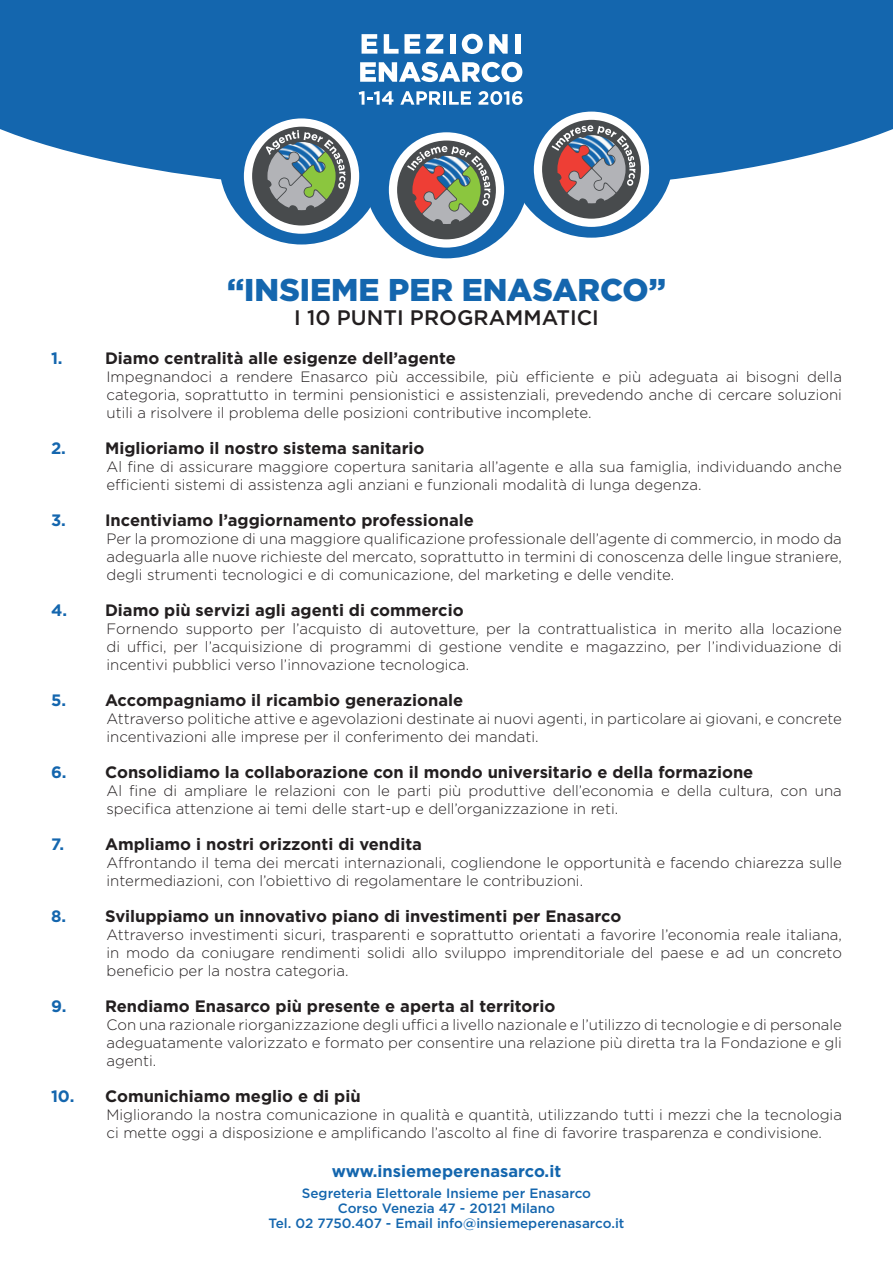
<style>
.page{position:relative;width:893px;height:1263px;background:#fff}
.page>*{position:absolute;margin:0;border:0;box-sizing:border-box;transform-origin:0 0}
.t1{font:900 31.5px "Gotham";color:#1466ae}
.t2{font:500 21px "Gotham";color:#231f20}
.t3{font:700 16.5px "Gotham";color:#231f20}
.t4{font:700 16.5px "Gotham";color:#1466ae}
.t5{font:300 15px/18px "Gotham";color:#231f20;text-align:justify}
.t6{font:500 13.5px/15px "Gotham";color:#1466ae;text-align:center}
.s1{color:#1466ae}
</style>
<div class="page">
<svg style="left:0;top:0;width:893px;height:192px;background:#3078b7"></svg>
<div style="left:509px;top:73px;width:165px;height:165px;background:#1466ae;border-radius:50%"></div>
<div style="left:534px;top:112px;width:115px;height:115px;background:#fff;border-radius:50%"></div>
<div style="left:542px;top:120px;width:99px;height:99px;background:#484b4d;border-radius:50%"></div>
<svg style="left:552px;top:125px;width:83px;height:78px"></svg>
<img style="left:568px;top:135px;width:47px;height:32px">
<div style="left:364px;top:94px;width:165px;height:164px;background:#1466ae;border-radius:50%"></div>
<div style="left:389px;top:132px;width:115px;height:116px;background:#fff;border-radius:50%"></div>
<div style="left:397px;top:141px;width:99px;height:98px;background:#484b4d;border-radius:50%"></div>
<svg style="left:407px;top:146px;width:84px;height:78px"></svg>
<img style="left:423px;top:156px;width:47px;height:32px">
<div style="left:219px;top:80px;width:165px;height:164px;background:#1466ae;border-radius:50%"></div>
<div style="left:244px;top:118px;width:115px;height:116px;background:#fff;border-radius:50%"></div>
<div style="left:252px;top:127px;width:99px;height:98px;background:#484b4d;border-radius:50%"></div>
<svg style="left:266px;top:130px;width:80px;height:80px"></svg>
<img style="left:278px;top:142px;width:47px;height:32px">
<svg style="left:362px;top:34px;width:15px;height:20px"></svg>
<svg style="left:384px;top:34px;width:36px;height:20px"></svg>
<svg style="left:426px;top:34px;width:17px;height:20px"></svg>
<div style="left:450px;top:34px;width:5px;height:20px;background:#fff"></div>
<svg style="left:462px;top:34px;width:21px;height:20px"></svg>
<svg style="left:489px;top:34px;width:19px;height:20px"></svg>
<div style="left:515px;top:34px;width:5px;height:20px;background:#fff"></div>
<svg style="left:360px;top:62px;width:162px;height:20px"></svg>
<svg style="left:359px;top:91px;width:34px;height:14px"></svg>
<svg style="left:400px;top:91px;width:41px;height:14px"></svg>
<hr style="left:443px;top:91px;width:3px;height:14px;background:#fff">
<svg style="left:449px;top:91px;width:22px;height:14px"></svg>
<svg style="left:478px;top:91px;width:45px;height:14px"></svg>
<h1 class="t1" style="left:227px;top:268px;width:440px">“INSIEME PER ENASARCO”</h1>
<h2 class="t2" style="left:294px;top:303px;width:306px">I 10 PUNTI PROGRAMMATICI</h2>
<p class="t4" style="left:51px;top:347px;width:13px">1.</p>
<p class="t3" style="left:105px;top:347px;width:352px">Diamo centralità alle esigenze dell’agente</p>
<p class="t5" style="left:107px;top:367px;width:737px">Impegnandoci a rendere Enasarco più accessibile, più efficiente e più adeguata ai bisogni della categoria, soprattutto in termini pensionistici e assistenziali, prevedendo anche di cercare soluzioni utili a risolvere il problema delle posizioni contributive incomplete.</p>
<p class="t3" style="left:51px;top:437px;width:375px"><span class="s1">2.</span> Miglioriamo il nostro sistema sanitario</p>
<p class="t5" style="left:107px;top:457px;width:737px">Al fine di assicurare maggiore copertura sanitaria all’agente e alla sua famiglia, individuando anche efficienti sistemi di assistenza agli anziani e funzionali modalità di lunga degenza.</p>
<p class="t3" style="left:51px;top:509px;width:424px"><span class="s1">3.</span> Incentiviamo l’aggiornamento professionale</p>
<p class="t5" style="left:107px;top:529px;width:737px">Per la promozione di una maggiore qualificazione professionale dell’agente di commercio, in modo da adeguarla alle nuove richieste del mercato, soprattutto in termini di conoscenza delle lingue straniere, degli strumenti tecnologici e di comunicazione, del marketing e delle vendite.</p>
<p class="t3" style="left:51px;top:599px;width:414px"><span class="s1">4.</span> Diamo più servizi agli agenti di commercio</p>
<p class="t5" style="left:107px;top:619px;width:737px">Fornendo supporto per l’acquisto di autovetture, per la contrattualistica in merito alla locazione di uffici, per l’acquisizione di programmi di gestione vendite e magazzino, per l’individuazione di incentivi pubblici verso l’innovazione tecnologica.</p>
<p class="t3" style="left:51px;top:689px;width:414px"><span class="s1">5.</span> Accompagniamo il ricambio generazionale</p>
<p class="t5" style="left:107px;top:709px;width:737px">Attraverso politiche attive e agevolazioni destinate ai nuovi agenti, in particolare ai giovani, e concrete incentivazioni alle imprese per il conferimento dei mandati.</p>
<p class="t3" style="left:51px;top:761px;width:704px"><span class="s1">6.</span> Consolidiamo la collaborazione con il mondo universitario e della formazione</p>
<p class="t5" style="left:107px;top:781px;width:737px">Al fine di ampliare le relazioni con le parti più produttive dell’economia e della cultura, con una specifica attenzione ai temi delle start-up e dell’organizzazione in reti.</p>
<p class="t4" style="left:51px;top:833px;width:15px">7.</p>
<p class="t3" style="left:105px;top:833px;width:318px">Ampliamo i nostri orizzonti di vendita</p>
<p class="t5" style="left:107px;top:853px;width:737px">Affrontando il tema dei mercati internazionali, cogliendone le opportunità e facendo chiarezza sulle intermediazioni, con l’obiettivo di regolamentare le contribuzioni.</p>
<p class="t3" style="left:51px;top:905px;width:572px"><span class="s1">8.</span> Sviluppiamo un innovativo piano di investimenti per Enasarco</p>
<p class="t5" style="left:107px;top:925px;width:737px">Attraverso investimenti sicuri, trasparenti e soprattutto orientati a favorire l’economia reale italiana, in modo da coniugare rendimenti solidi allo sviluppo imprenditoriale del paese e ad un concreto beneficio per la nostra categoria.</p>
<p class="t3" style="left:51px;top:995px;width:506px"><span class="s1">9.</span> Rendiamo Enasarco più presente e aperta al territorio</p>
<p class="t5" style="left:107px;top:1015px;width:737px">Con una razionale riorganizzazione degli uffici a livello nazionale e l’utilizzo di tecnologie e di personale adeguatamente valorizzato e formato per consentire una relazione più diretta tra la Fondazione e gli agenti.</p>
<p class="t3" style="left:51px;top:1085px;width:311px"><span class="s1">10.</span> Comunichiamo meglio e di più</p>
<p class="t5" style="left:107px;top:1105px;width:737px">Migliorando la nostra comunicazione in qualità e quantità, utilizzando tutti i mezzi che la tecnologia ci mette oggi a disposizione e amplificando l’ascolto al fine di favorire trasparenza e condivisione.</p>
<p class="t4" style="left:332px;top:1160px;width:231px">www.insiemeperenasarco.it</p>
<p class="t6" style="left:269px;top:1186px;width:357px">Segreteria Elettorale Insieme per Enasarco<br>Corso Venezia 47 - 20121 Milano<br>Tel. 02 7750.407 - Email info@insiemeperenasarco.it</p>
</div>
